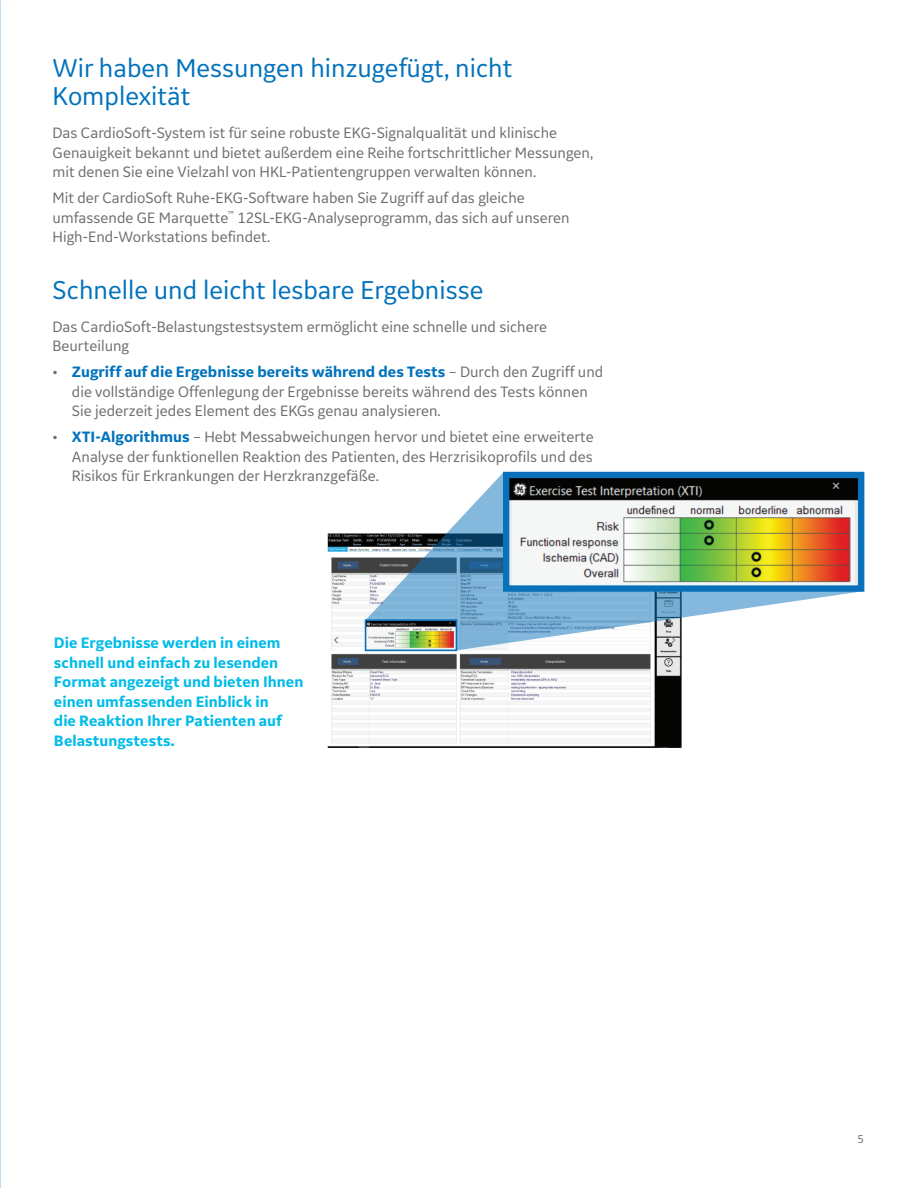
<style>
.page{position:relative;width:918px;height:1188px;background:#fff}
.page>*{position:absolute;margin:0;border:0;box-sizing:border-box;transform-origin:0 0}
._15pt_16-body_subhea{font:27px/28.5px "GE Inspira Sans";color:#0072bc}
._10_5pt_13-body_text{font:15.75px/19.5px "GE Inspira Sans";color:#6c6d70}
._10_5pt_13-body_text-2{font:700 15.75px/19.5px "GE Inspira Sans";color:#02bce8}
._8pt_9_5-caption{font:12px "GE Inspira Sans";color:#6c6d70}
.s1{font-weight:700;color:#0072bc}
</style>
<div class="page">
<img style="left:327px;top:533px;width:355px;height:215px">
<div style="left:365px;top:619px;width:92px;height:32px;border:2px solid #0971ba"></div>
<svg style="left:366px;top:473px;width:491px;height:177px"></svg>
<img style="left:510px;top:479px;width:347px;height:106px">
<div style="left:503px;top:472px;width:361px;height:120px;border:6px solid #0971ba"></div>
<p class="_15pt_16-body_subhea" style="left:52px;top:53px;width:461px">Wir haben Messungen hinzugefügt, nicht<br>Komplexität</p>
<p class="_10_5pt_13-body_text" style="left:52px;top:123px;width:542px">Das CardioSoft-System ist für seine robuste EKG-Signalqualität und klinische<br>Genauigkeit bekannt und bietet außerdem eine Reihe fortschrittlicher Messungen, mit denen Sie eine Vielzahl von HKL-Patientengruppen verwalten können.</p>
<p class="_10_5pt_13-body_text" style="left:52px;top:188px;width:519px">Mit der CardioSoft Ruhe-EKG-Software haben Sie Zugriff auf das gleiche umfassende GE Marquette<sup>™</sup> 12SL-EKG-Analyseprogramm, das sich auf unseren<br>High-End-Workstations befindet.</p>
<p class="_15pt_16-body_subhea" style="left:52px;top:275px;width:433px">Schnelle und leicht lesbare Ergebnisse</p>
<p class="_10_5pt_13-body_text" style="left:52px;top:316px;width:496px">Das CardioSoft-Belastungstestsystem ermöglicht eine schnelle und sichere<br>Beurteilung</p>
<p class="_10_5pt_13-body_text" style="left:72px;top:362px;width:533px;text-indent:-19px">• <span class="s1">Zugriff auf die Ergebnisse bereits während des Tests</span> – Durch den Zugriff und die vollständige Offenlegung der Ergebnisse bereits während des Tests können<br>Sie jederzeit jedes Element des EKGs genau analysieren.</p>
<p class="_10_5pt_13-body_text" style="left:72px;top:427px;width:523px;text-align:justify;text-indent:-19px">• <span class="s1">XTI-Algorithmus</span> – Hebt Messabweichungen hervor und bietet eine erweiterte Analyse der funktionellen Reaktion des Patienten, des Herzrisikoprofils und des Risikos für Erkrankungen der Herzkranzgefäße.</p>
<p class="_10_5pt_13-body_text-2" style="left:54px;top:633px;width:251px">Die Ergebnisse werden in einem schnell und einfach zu lesenden<br>Format angezeigt und bieten Ihnen einen umfassenden Einblick in<br>die Reaktion Ihrer Patienten auf<br>Belastungstests.</p>
<p class="_8pt_9_5-caption" style="left:858px;top:1131px;width:8px">5</p>
</div>
